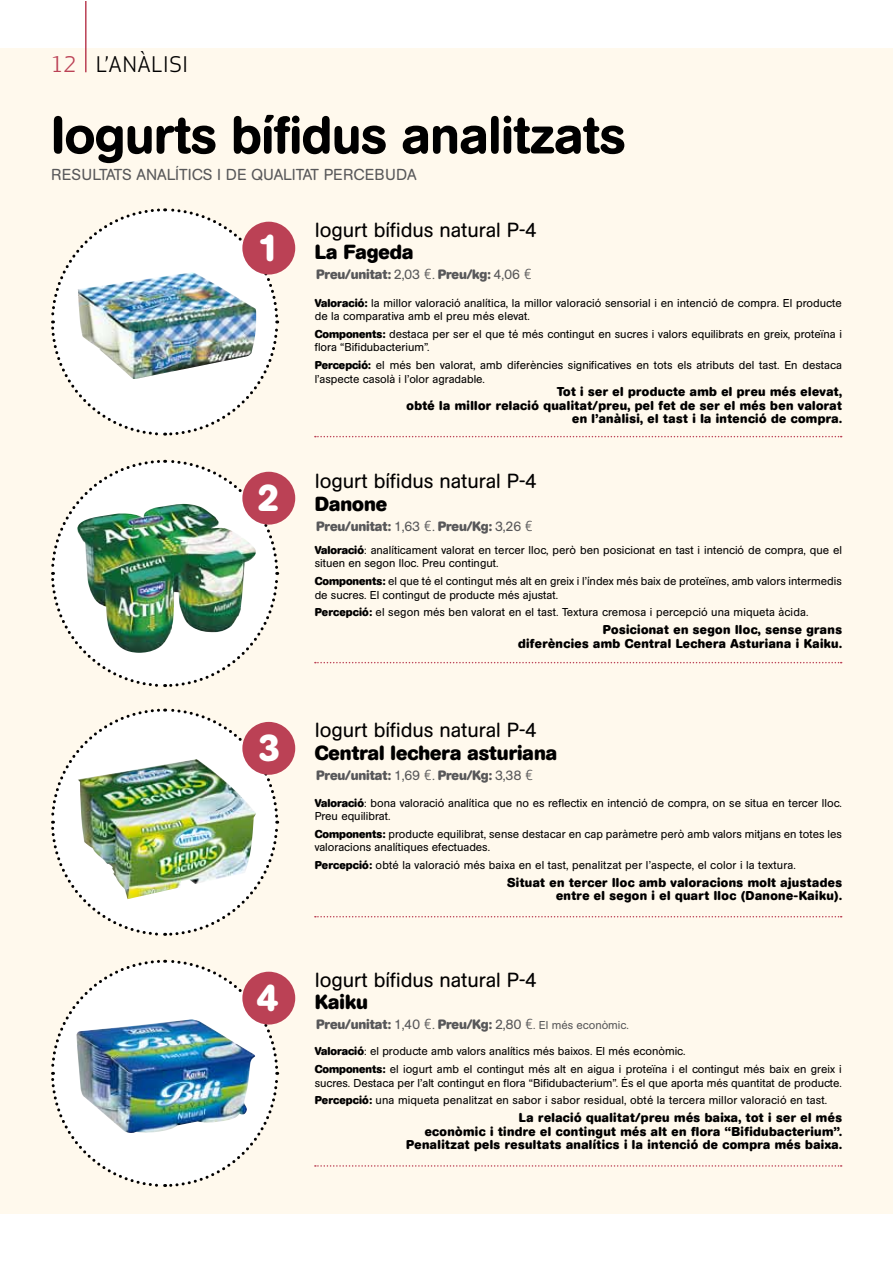
<style>
.page{position:relative;width:893px;height:1263px;background:#fff}
.page>*{position:absolute;margin:0;border:0;box-sizing:border-box;transform-origin:0 0}
.t1{font:500 52.5px "AG Book Rounded";letter-spacing:-.01em;color:#000}
.t2{font:700 37.5px "AG Book Rounded";color:#fff}
.t3{font:21px "Apex Sans";color:#000}
.t4{font:20.25px "AG Book Rounded";color:#000}
.t5{font:700 20.25px "AG Book Rounded";color:#000}
.t6{font:15.75px "AG Book Rounded";color:#58585a}
.t7{font:700 13.5px "AG Book Rounded";letter-spacing:-.01em;color:#58585a}
.t8{font:700 12.75px/13.5px "AG Book Rounded";letter-spacing:.03em;color:#000;text-align:right}
.t9{font:11.4px/13.5px "AG Book Rounded";color:#000}
.s1{color:#bb4155}
.s2{font-weight:400}
.s3{font-family:"Apex Sans";font-weight:400}
.s4{font-weight:700}
.s5{font-weight:400;font-size:11.4px}
</style>
<div class="page">
<div style="left:0;top:49px;width:892px;height:1165px;background:#fff9ed"></div>
<svg style="left:51px;top:208px;width:229px;height:228px"></svg>
<svg style="left:51px;top:708px;width:229px;height:228px"></svg>
<svg style="left:51px;top:459px;width:229px;height:228px"></svg>
<svg style="left:51px;top:959px;width:229px;height:228px"></svg>
<div style="left:242px;top:222px;width:53px;height:53px;background:#bb4155;border-radius:50%"></div>
<div style="left:242px;top:722px;width:53px;height:53px;background:#bb4155;border-radius:50%"></div>
<div style="left:242px;top:472px;width:53px;height:53px;background:#bb4155;border-radius:50%"></div>
<div style="left:242px;top:972px;width:53px;height:52px;background:#bb4155;border-radius:50%"></div>
<hr style="left:85px;top:1px;width:2px;height:71px;background:#bb4155">
<svg style="left:315px;top:662px;width:527px;height:1px"></svg>
<svg style="left:315px;top:1165px;width:527px;height:2px"></svg>
<svg style="left:315px;top:436px;width:527px;height:1px"></svg>
<svg style="left:315px;top:916px;width:527px;height:1px"></svg>
<img style="left:78px;top:759px;width:178px;height:140px">
<img style="left:77px;top:504px;width:179px;height:149px">
<img style="left:78px;top:272px;width:178px;height:107px">
<img style="left:77px;top:1019px;width:178px;height:114px">
<h3 class="t3" style="left:51px;top:47px;width:139px"><span class="s1">12</span> L’ANÀLISI</h3>
<h1 class="t1" style="left:51px;top:104px;width:576px">Iogurts bífidus analitzats</h1>
<h3 class="t6" style="left:51px;top:166px;width:367px">RESULTATS ANALÍTICS I DE QUALITAT PERCEBUDA</h3>
<h2 class="t2" style="left:257px;top:226px;width:24px">1</h2>
<h2 class="t2" style="left:257px;top:476px;width:24px">2</h2>
<h2 class="t2" style="left:258px;top:726px;width:24px">3</h2>
<h2 class="t2" style="left:256px;top:977px;width:24px">4</h2>
<h3 class="t4" style="left:315px;top:218px;width:224px">Iogurt bífidus natural P-4</h3>
<h3 class="t5" style="left:315px;top:241px;width:100px">La Fageda</h3>
<p class="t7" style="left:316px;top:267px;width:217px">Preu/unitat: <span class="s2">2,03</span> <span class="s3">€.</span> Preu/kg: <span class="s2">4,06</span> <span class="s3">€</span></p>
<p class="t9" style="left:315px;top:296px;width:529px"><span class="s4">Valoració:</span> la millor valoració analítica, la millor valoració sensorial i en intenció de compra. El producte de la comparativa amb el preu més elevat.</p>
<p class="t9" style="left:315px;top:327px;width:529px"><span class="s4">Components:</span> destaca per ser el que té més contingut en sucres i valors equilibrats en greix, proteïna i flora “Bifidubacterium”.</p>
<p class="t9" style="left:315px;top:358px;width:529px"><span class="s4">Percepció:</span> el més ben valorat, amb diferències significatives en tots els atributs del tast. En destaca l’aspecte casolà i l’olor agradable.</p>
<p class="t8" style="left:406px;top:385px;width:437px">Tot i ser el producte amb el preu més elevat,<br>obté la millor relació qualitat/preu, pel fet de ser el més ben valorat en l’anàlisi, el tast i la intenció de compra.</p>
<h3 class="t4" style="left:315px;top:470px;width:224px">Iogurt bífidus natural P-4</h3>
<h3 class="t5" style="left:315px;top:492px;width:74px">Danone</h3>
<p class="t7" style="left:316px;top:518px;width:218px">Preu/unitat: <span class="s2">1,63</span> <span class="s3">€.</span> Preu/Kg: <span class="s2">3,26</span> <span class="s3">€</span></p>
<p class="t9" style="left:315px;top:543px;width:529px"><span class="s4">Valoració</span>: analíticament valorat en tercer lloc, però ben posicionat en tast i intenció de compra, que el situen en segon lloc. Preu contingut.</p>
<p class="t9" style="left:315px;top:574px;width:529px"><span class="s4">Components:</span> el que té el contingut més alt en greix i l’índex més baix de proteïnes, amb valors intermedis de sucres. El contingut de producte més ajustat.</p>
<p class="t9" style="left:315px;top:606px;width:495px"><span class="s4">Percepció:</span> el segon més ben valorat en el tast. Textura cremosa i percepció una miqueta àcida.</p>
<p class="t8" style="left:518px;top:623px;width:325px">Posicionat en segon lloc, sense grans<br>diferències amb Central Lechera Asturiana i Kaiku.</p>
<h3 class="t4" style="left:315px;top:719px;width:224px">Iogurt bífidus natural P-4</h3>
<h3 class="t5" style="left:315px;top:741px;width:244px">Central lechera asturiana</h3>
<p class="t7" style="left:316px;top:767px;width:218px">Preu/unitat: <span class="s2">1,69</span> <span class="s3">€.</span> Preu/Kg: <span class="s2">3,38</span> <span class="s3">€</span></p>
<p class="t9" style="left:315px;top:796px;width:529px"><span class="s4">Valoració</span>: bona valoració analítica que no es reflectix en intenció de compra, on se situa en tercer lloc.<br>Preu equilibrat.</p>
<p class="t9" style="left:315px;top:827px;width:529px"><span class="s4">Components:</span> producte equilibrat, sense destacar en cap paràmetre però amb valors mitjans en totes les valoracions analítiques efectuades.</p>
<p class="t9" style="left:315px;top:858px;width:483px"><span class="s4">Percepció:</span> obté la valoració més baixa en el tast, penalitzat per l’aspecte, el color i la textura.</p>
<p class="t8" style="left:507px;top:876px;width:336px">Situat en tercer lloc amb valoracions molt ajustades entre el segon i el quart lloc (Danone-Kaiku).</p>
<h3 class="t4" style="left:315px;top:968px;width:224px">Iogurt bífidus natural P-4</h3>
<h3 class="t5" style="left:315px;top:990px;width:55px">Kaiku</h3>
<p class="t7" style="left:316px;top:1017px;width:314px">Preu/unitat: <span class="s2">1,40</span> <span class="s3">€.</span> Preu/Kg: <span class="s2">2,80</span> <span class="s3">€</span><span class="s5">. El més econòmic.</span></p>
<p class="t9" style="left:315px;top:1042px;width:529px;line-height:17.7px"><span class="s4">Valoració</span>: el producte amb valors analítics més baixos. El més econòmic.<br><span class="s4">Components:</span> el iogurt amb el contingut més alt en aigua i proteïna i el contingut més baix en greix i</p>
<p class="t9" style="left:315px;top:1074px;width:529px;line-height:17.7px">sucres. Destaca per l’alt contingut en flora “Bifidubacterium”. És el que aporta més quantitat de producte.<br><span class="s4">Percepció:</span> una miqueta penalitzat en sabor i sabor residual, obté la tercera millor valoració en tast.</p>
<p class="t8" style="left:406px;top:1111px;width:437px">La relació qualitat/preu més baixa, tot i ser el més<br>econòmic i tindre el contingut més alt en flora “Bifidubacterium”.<br>Penalitzat pels resultats analítics i la intenció de compra més baixa.</p>
</div>
